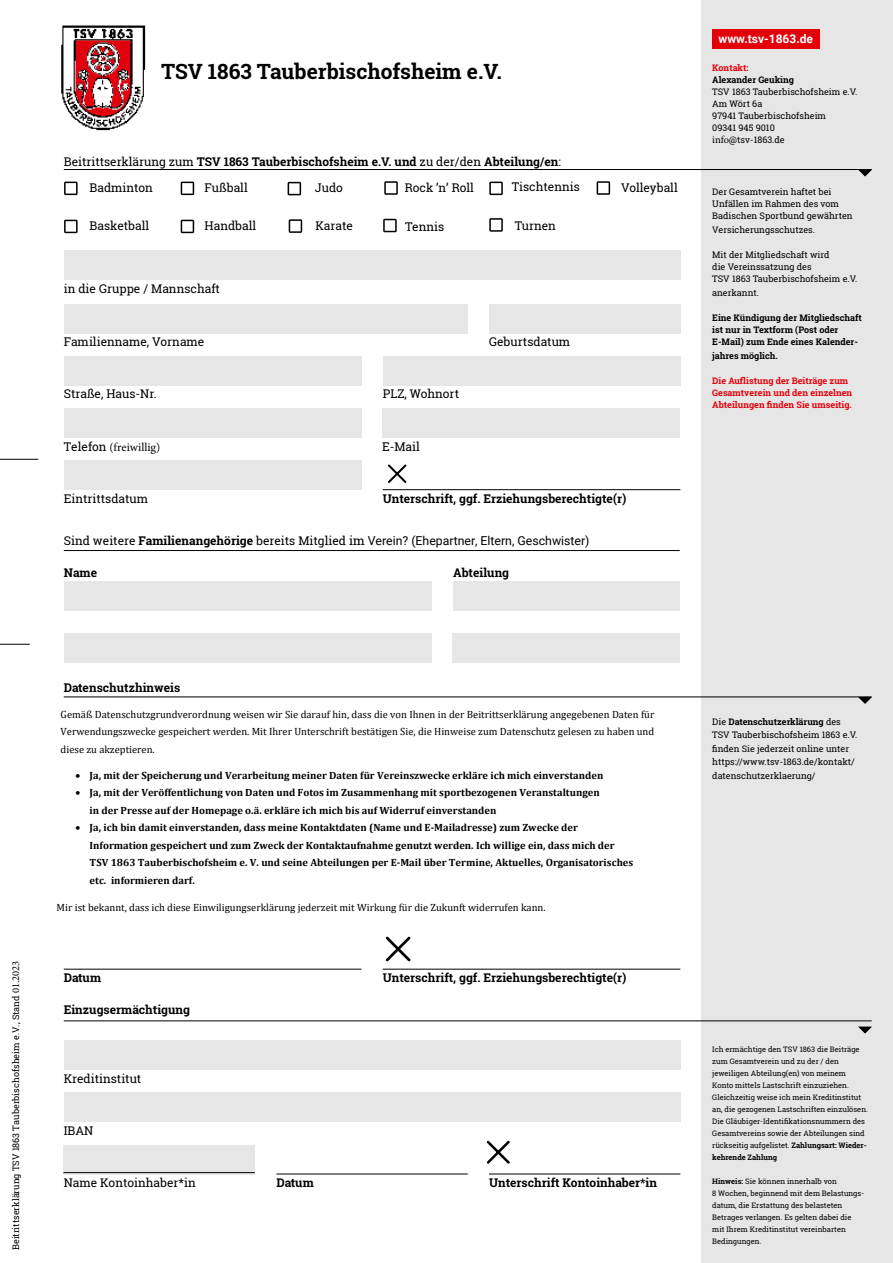
<style>
.page{position:relative;width:893px;height:1263px;background:#fff}
.page>*{position:absolute;margin:0;border:0;box-sizing:border-box;transform-origin:0 0}
.t1{font:700 21px "Roboto Slab";color:#000}
.t2{font:12.3px "Roboto";color:#000}
.t3{font:700 12px/26.4px "Roboto Slab";color:#000}
.t4{font:12px "Roboto Slab";color:#000}
.t5{font:12px "Minion Pro";color:#000}
.t6{font:700 12px "Roboto";color:#fff}
.t7{font:700 10.5px/17.5px "Cambria";color:#000}
.t8{font:10.5px/17.5px "Cambria";color:#000;text-align:justify}
.t9{font:9px/12px "Roboto Slab";color:#000}
.t10{font:700 9px/12px "Roboto Slab";color:#000}
.t11{font:700 9px/12px "Roboto Slab";color:#e3000b}
.t12{font:7.5px/12px "Roboto Slab";color:#000}
.s1{font-weight:400}
.s2{font-family:"Roboto Slab"}
.s3{font-family:"Roboto Slab";font-size:12px}
.s4{font-family:"Roboto Slab";font-weight:700;font-size:12px}
.s5{font-family:"Minion Pro";font-size:10.5px}
.s6{font-style:inherit}
.s7{font-weight:700}
</style>
<div class="page">
<img style="left:61px;top:25px;width:85px;height:106px">
<hr style="left:0;top:644px;width:30px;height:1px;background:#000">
<hr style="left:0;top:459px;width:38px;height:1px;background:#000">
<div style="left:702px;top:0;width:191px;height:1263px;background:#e6e6e6"></div>
<div style="left:712px;top:29px;width:107px;height:20px;background:#e3000b"></div>
<svg style="left:858px;top:1026px;width:14px;height:8px"></svg>
<div style="left:64px;top:250px;width:616px;height:30px;background:#e6e6e6"></div>
<div style="left:64px;top:304px;width:404px;height:30px;background:#e6e6e6"></div>
<div style="left:489px;top:304px;width:191px;height:30px;background:#e6e6e6"></div>
<div style="left:64px;top:356px;width:297px;height:30px;background:#e6e6e6"></div>
<div style="left:383px;top:356px;width:297px;height:30px;background:#e6e6e6"></div>
<div style="left:64px;top:408px;width:297px;height:30px;background:#e6e6e6"></div>
<div style="left:382px;top:408px;width:298px;height:30px;background:#e6e6e6"></div>
<div style="left:64px;top:460px;width:297px;height:30px;background:#e6e6e6"></div>
<svg style="left:64px;top:182px;width:14px;height:13px"></svg>
<svg style="left:64px;top:220px;width:14px;height:13px"></svg>
<svg style="left:597px;top:181px;width:13px;height:14px"></svg>
<svg style="left:288px;top:182px;width:13px;height:13px"></svg>
<svg style="left:181px;top:182px;width:13px;height:13px"></svg>
<svg style="left:181px;top:220px;width:13px;height:13px"></svg>
<svg style="left:383px;top:219px;width:14px;height:13px"></svg>
<svg style="left:289px;top:219px;width:13px;height:14px"></svg>
<svg style="left:489px;top:182px;width:14px;height:13px"></svg>
<svg style="left:489px;top:218px;width:14px;height:14px"></svg>
<svg style="left:384px;top:181px;width:14px;height:14px"></svg>
<hr style="left:64px;top:169px;width:808px;height:1px;background:#000">
<svg style="left:858px;top:170px;width:14px;height:7px"></svg>
<hr style="left:383px;top:489px;width:297px;height:1px;background:#000">
<hr style="left:64px;top:696px;width:808px;height:1px;background:#000">
<svg style="left:858px;top:697px;width:14px;height:7px"></svg>
<hr style="left:383px;top:969px;width:297px;height:1px;background:#000">
<hr style="left:64px;top:969px;width:297px;height:1px;background:#000">
<div style="left:64px;top:1040px;width:616px;height:30px;background:#e6e6e6"></div>
<div style="left:64px;top:1092px;width:616px;height:30px;background:#e6e6e6"></div>
<div style="left:64px;top:1144px;width:191px;height:30px;background:#e6e6e6"></div>
<hr style="left:64px;top:1020px;width:808px;height:1px;background:#000">
<hr style="left:489px;top:1173px;width:191px;height:1px;background:#000">
<hr style="left:276px;top:1173px;width:192px;height:1px;background:#000">
<div style="left:64px;top:581px;width:368px;height:30px;background:#e6e6e6"></div>
<div style="left:453px;top:581px;width:227px;height:30px;background:#e6e6e6"></div>
<div style="left:64px;top:633px;width:368px;height:30px;background:#e6e6e6"></div>
<div style="left:453px;top:633px;width:227px;height:30px;background:#e6e6e6"></div>
<hr style="left:64px;top:550px;width:616px;height:1px;background:#000">
<hr style="left:63px;top:1172px;width:192px;height:1px;background:#000">
<svg style="left:486px;top:1140px;width:24px;height:24px"></svg>
<svg style="left:385px;top:936px;width:26px;height:26px"></svg>
<svg style="left:388px;top:464px;width:19px;height:19px"></svg>
<h1 class="t1" style="left:161px;top:57px;width:342px">TSV 1863 Tauberbischofsheim e.V.</h1>
<p class="t3" style="left:90px;top:148px;width:473px;text-indent:-26px"><span class="s1">Beitrittserklärung zum</span> TSV 1863 Tauberbischofsheim e.V. und <span class="s1">zu der/den</span> Abteilung/en<span class="s1">:<br>Badminton</span></p>
<p class="t4" style="left:90px;top:217px;width:61px">Basketball</p>
<p class="t4" style="left:512px;top:179px;width:70px">Tischtennis</p>
<p class="t4" style="left:515px;top:217px;width:43px">Turnen</p>
<p class="t4" style="left:205px;top:179px;width:45px">Fußball</p>
<p class="t4" style="left:205px;top:218px;width:53px">Handball</p>
<p class="t4" style="left:405px;top:179px;width:71px">Rock ’n’ Roll</p>
<p class="t4" style="left:405px;top:218px;width:40px">Tennis</p>
<p class="t4" style="left:315px;top:179px;width:30px">Judo</p>
<p class="t4" style="left:315px;top:217px;width:39px">Karate</p>
<p class="t4" style="left:64px;top:280px;width:158px">in die Gruppe / Mannschaft</p>
<p class="t4" style="left:64px;top:334px;width:142px">Familienname, Vorname</p>
<p class="t4" style="left:64px;top:386px;width:94px">Straße, Haus-Nr.</p>
<p class="t4" style="left:383px;top:386px;width:78px">PLZ, Wohnort</p>
<p class="t4" style="left:489px;top:334px;width:83px">Geburtsdatum</p>
<p class="t4" style="left:621px;top:179px;width:58px">Volleyball</p>
<p class="t5" style="left:64px;top:439px;width:98px"><span class="s2">Telefon</span> (freiwillig)</p>
<p class="t4" style="left:382px;top:438px;width:39px">E-Mail</p>
<p class="t4" style="left:64px;top:490px;width:86px">Eintrittsdatum</p>
<p class="t3" style="left:383px;top:485px;width:245px">Unterschrift, ggf. Erziehungsberechtigte(r)</p>
<p class="t2" style="left:64px;top:532px;width:527px"><span class="s3">Sind weitere</span> <span class="s4">Familienangehörige</span> <span class="s3">bereits Mitglied</span> <span class="s2">im</span> Verein? (Ehepartner, Eltern, Geschwister)</p>
<p class="t3" style="left:64px;top:559px;width:35px">Name</p>
<p class="t3" style="left:453px;top:559px;width:58px">Abteilung</p>
<p class="t6" style="left:719px;top:30px;width:96px">www.tsv-1863.de</p>
<p class="t11" style="left:712px;top:62px;width:38px">Kontakt:</p>
<p class="t10" style="left:712px;top:74px;width:83px">Alexander Geuking</p>
<p class="t9" style="left:712px;top:86px;width:147px">TSV 1863 Tauberbischofsheim e.V.<br>Am Wört 6a<br>97941 Tauberbischofsheim<br>09341 945 9010<br><span class="s5">info</span>@tsv-1863.de</p>
<p class="t9" style="left:712px;top:186px;width:142px">Der Gesamtverein haftet bei<br>Unfällen im Rahmen des vom<br>Badischen Sportbund gewährten</p>
<p class="t9" style="left:712px;top:223px;width:104px">Versicherungsschutzes.</p>
<p class="t9" style="left:712px;top:249px;width:147px">Mit der Mitgliedschaft wird<br>die Vereinssatzung des<br>TSV 1863 Tauberbischofsheim e.V.</p>
<p class="t9" style="left:712px;top:286px;width:48px">anerkannt.</p>
<p class="t10" style="left:712px;top:312px;width:151px">Eine Kündigung der Mitgliedschaft ist nur in Textform (Post oder<br>E-Mail) zum Ende eines Kalender-</p>
<p class="t10" style="left:712px;top:349px;width:67px">jahres möglich.</p>
<p class="t11" style="left:712px;top:375px;width:141px">Die Auflistung der Beiträge zum<br>Gesamtverein und den einzelnen<br>Abteilungen finden Sie umseitig.</p>
<p class="t9" style="left:10px;top:1250px;width:291px;rotate:-90deg">Beitrittserklärung TSV 1863 Tauberbischofsheim e.V., Stand <span class="s5">01.2023</span></p>
<p class="t3" style="left:64px;top:675px;width:118px">Datenschutzhinweis</p>
<p class="t8" style="left:61px;top:705px;width:595px">Gemäß Datenschutzgrundverordnung weisen wir Sie darauf hin, dass die von Ihnen in der Beitrittserklärung angegebenen Daten für Verwendungszwecke gespeichert werden. Mit Ihrer Unterschrift bestätigen Sie, die Hinweise zum Datenschutz gelesen zu haben und diese zu akzeptieren.</p>
<p class="t7" style="left:76px;top:766px;width:529px">• Ja, mit der Speicherung und Verarbeitung meiner Daten für Vereinszwecke erkläre ich mich einverstanden</p>
<p class="t7" style="left:90px;top:783px;width:512px;text-indent:-14px">• Ja, mit der Veröffentlichung von Daten und Fotos im Zusammenhang mit sportbezogenen Veranstaltungen in der Presse auf der Homepage o.ä. erkläre ich mich bis auf Wide<span class="s6">r</span>ruf einverstanden</p>
<p class="t7" style="left:90px;top:818px;width:545px;text-indent:-14px">• Ja, ich bin damit einverstanden, dass meine Kontaktdaten (Name und E-Mailadresse) zum Zwecke der Information gespeichert und zum Zweck der Kontaktaufna<span class="s6">h</span>me genutzt werden. Ich willige ein, dass mich der TSV 1863 Tauberbischofsheim e. V. und seine Abteilungen per E-Mail über Termine, Aktuelles, Organisatorisches etc. informieren darf.</p>
<p class="t8" style="left:57px;top:899px;width:490px">Mir ist bekannt, dass ich diese Einwiligungserklärung jederzeit mit Wirkung für die Zukunft widerrufen kann.</p>
<p class="t3" style="left:64px;top:964px;width:39px">Datum</p>
<p class="t3" style="left:383px;top:964px;width:245px">Unterschrift, ggf. Erziehungsberechtigte(r)</p>
<p class="t3" style="left:64px;top:996px;width:128px">Einzugsermächtigung</p>
<p class="t4" style="left:64px;top:1070px;width:79px">Kreditinstitut</p>
<p class="t4" style="left:64px;top:1122px;width:31px">IBAN</p>
<p class="t4" style="left:64px;top:1174px;width:133px">Name Kontoinhaber*in</p>
<p class="t3" style="left:276px;top:1169px;width:39px">Datum</p>
<p class="t3" style="left:489px;top:1169px;width:170px">Unterschrift Kontoinhaber*in</p>
<p class="t9" style="left:712px;top:715px;width:147px;line-height:13.5px">Die <span class="s7">Datenschutzerklärung</span> des<br>TSV Tauberbischofsheim 1863 e.V. finden Sie jederzeit online unter https://www.tsv-1863.de/kontakt/ datenschutzerklaerung/</p>
<p class="t12" style="left:712px;top:1043px;width:157px">Ich ermächtige den TSV 1863 die Beiträge zum Gesamtverein und zu der / den jeweiligen Abteilung(en) von meinem Konto mittels Lastschrift einzuziehen.<br>Gleichzeitig weise ich mein Kreditinstitut an, die gezogenen Lastschriften einzulösen.<br>Die Gläubiger-Identifikationsnummern des Gesamtvereins sowie der Abteilungen sind rückseitig aufgelistet. <span class="s7">Zahlungsart: Wieder&shy;kehrende Zahlung</span></p>
<p class="t12" style="left:712px;top:1175px;width:154px"><span class="s7">Hinweis:</span> Sie können innerhalb von<br>8 Wochen, beginnend mit dem Belastungs&shy;datum, die Erstattung des belasteten Betrages verlangen. Es gelten dabei die mit Ihrem Kreditinstitut vereinbarten Bedingungen.</p>
</div>
